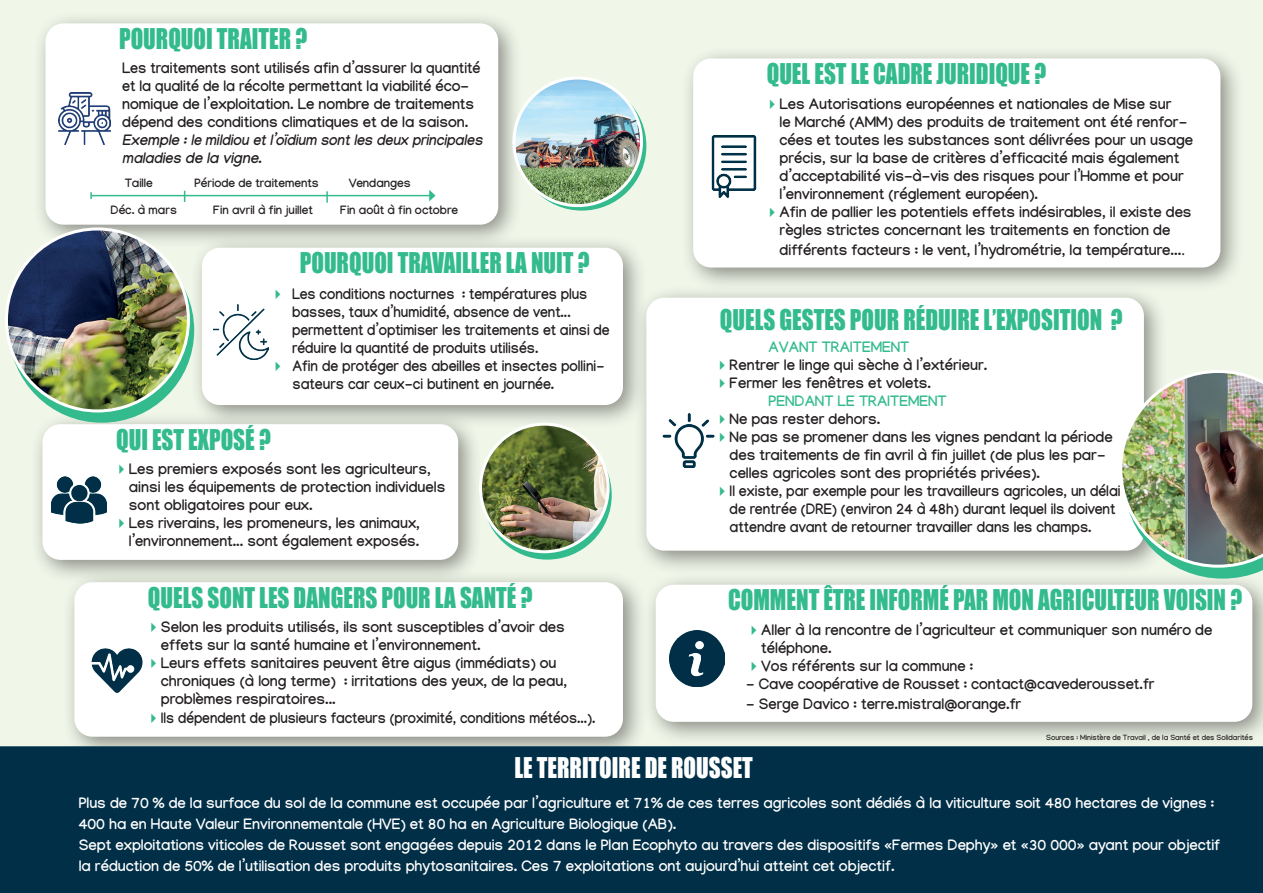
<style>
.page{position:relative;width:1263px;height:893px;background:#f0f7e9}
.page>*{position:absolute;margin:0;border:0;box-sizing:border-box;transform-origin:0 0}
.t1{font:26.25px "Impact";color:#33bb8e;scale:.88 1}
.t2{font:26.25px "Impact";color:#fff;scale:.88 1}
.t3{font:700 15px/18px "Manjari";color:#231f20}
.t4{font:700 15px/21px "Manjari";color:#fff}
.t5{font:700 15px/18px "Manjari";color:#231f20;scale:.95 1}
.t6{font:700 15px/18px "Manjari";color:#231f20;scale:.96 1}
.t7{font:700 15px/18px "Manjari";color:#231f20;scale:.94 1}
.t8{font:italic 700 15px/18px "Manjari";color:#231f20}
.t9{font:700 15px "Manjari";color:#231f20;scale:.93 1}
.t10{font:700 15px "Manjari";color:#33bb8e}
.t11{font:700 12px "Manjari";color:#231f20}
.t12{font:700 7.5px "Manjari";color:#231f20}
.s1{color:#33bb8e}
.s2{font-family:"Accord";font-weight:500;font-size:16.5px}
</style>
<div class="page">
<div style="left:33px;top:11px;width:490px;height:238px;background:#231f20;opacity:.5"></div>
<div style="left:45px;top:23px;width:453px;height:202px;background:#fff;border-radius:18px"></div>
<img style="left:58px;top:92px;width:53px;height:52px">
<div style="left:189px;top:235px;width:459px;height:195px;background:#231f20;opacity:.5"></div>
<div style="left:202px;top:248px;width:421px;height:157px;background:#fff;border-radius:18px"></div>
<img style="left:214px;top:304px;width:54px;height:56px">
<div style="left:680px;top:46px;width:565px;height:246px;background:#231f20;opacity:.5"></div>
<div style="left:693px;top:58px;width:527px;height:210px;background:#fff;border-radius:18px"></div>
<img style="left:711px;top:135px;width:46px;height:63px">
<div style="left:643px;top:572px;width:620px;height:174px;background:#231f20;opacity:.5"></div>
<div style="left:656px;top:585px;width:596px;height:137px;background:#fff;border-radius:18px"></div>
<img style="left:669px;top:631px;width:56px;height:55px">
<div style="left:30px;top:412px;width:453px;height:173px;background:#231f20;opacity:.5"></div>
<div style="left:43px;top:424px;width:415px;height:136px;background:#fff;border-radius:18px"></div>
<img style="left:51px;top:476px;width:55px;height:48px">
<div style="left:62px;top:570px;width:586px;height:191px;background:#231f20;opacity:.5"></div>
<div style="left:74px;top:582px;width:549px;height:155px;background:#fff;border-radius:18px"></div>
<img style="left:91px;top:648px;width:52px;height:45px">
<div style="left:634px;top:285px;width:534px;height:291px;background:#231f20;opacity:.5"></div>
<div style="left:646px;top:298px;width:498px;height:253px;background:#fff;border-radius:18px"></div>
<img style="left:662px;top:414px;width:53px;height:54px">
<div style="left:0;top:746px;width:1263px;height:147px;background:#002f47"></div>
<svg style="left:483px;top:431px;width:128px;height:128px"></svg>
<img style="left:480px;top:424px;width:128px;height:128px;border-radius:64px">
<div style="left:479px;top:423px;width:131px;height:130px;border:3px solid #fff;border-radius:50%"></div>
<svg style="left:10px;top:238px;width:183px;height:184px;background:#5ac8a4"></svg>
<img style="left:6px;top:229px;width:182px;height:182px;border-radius:91px">
<img style="left:1119px;top:370px;width:144px;height:209px">
<svg style="left:518px;top:82px;width:128px;height:128px"></svg>
<img style="left:514px;top:78px;width:127px;height:128px;border-radius:64px">
<div style="left:512px;top:77px;width:131px;height:130px;border:3px solid #fff;border-radius:50%"></div>
<hr style="left:91px;top:195px;width:339px;height:1px;background:#33bb8e">
<svg style="left:90px;top:192px;width:2px;height:7px"></svg>
<svg style="left:429px;top:190px;width:6px;height:11px"></svg>
<svg style="left:326px;top:191px;width:2px;height:12px"></svg>
<h1 class="t1" style="left:119px;top:18px;width:215px">POURQUOI TRAITER ?</h1>
<p class="t6" style="left:122px;top:58px;width:375px">Les traitements sont utilisés afin d’assurer la quantité et la qualité de la récolte permettant la viabilité éco&shy;nomique de l’exploitation. Le nombre de traitements dépend des conditions climatiques et de la saison.</p>
<p class="t8" style="left:122px;top:130px;width:366px">Exemple :lemildiouetl’oïdium sontles deuxprincipales maladies de la vigne.</p>
<p class="t11" style="left:125px;top:176px;width:29px">Taille</p>
<p class="t11" style="left:195px;top:176px;width:126px">Période de traitements</p>
<p class="t11" style="left:349px;top:176px;width:64px">Vendanges</p>
<p class="t11" style="left:111px;top:202px;width:68px">Déc. à mars</p>
<p class="t11" style="left:213px;top:203px;width:101px">Fin avril à fin juillet</p>
<p class="t11" style="left:340px;top:203px;width:119px">Fin août à fin octobre</p>
<h1 class="t1" style="left:300px;top:243px;width:331px">POURQUOI TRAVAILLER LA NUIT ?</h1>
<p class="t7" style="left:292px;top:285px;width:339px;text-indent:-22px"><span class="s1">✔</span> Les conditions nocturnes : températures plus basses, taux d’humidité, absence de vent... permettent d’optimiser les traitements et ainsi de réduire la quantité de produits utilisés.</p>
<p class="t5" style="left:292px;top:357px;width:330px;text-indent:-22px"><span class="s1">✔</span> Afin de protéger des abeilles et insectes pollini&shy;sateurs car ceux-ci butinent en journée.</p>
<h1 class="t1" style="left:116px;top:419px;width:178px">QUI EST EXPOSÉ ?</h1>
<p class="t3" style="left:129px;top:460px;width:318px;text-indent:-15px"><span class="s1">✔</span>Les premiers exposés sont les agriculteurs, ainsi les équipements de protection individuels sont obligatoires pour eux.</p>
<p class="t3" style="left:114px;top:514px;width:307px;text-align:right"><span class="s1">✔</span>Les riverains, les promeneurs, les animaux, l’environnement... sont également exposés.</p>
<h1 class="t1" style="left:148px;top:577px;width:439px">QUELS SONT LES DANGERS POUR LA SANTÉ ?</h1>
<p class="t3" style="left:161px;top:618px;width:405px;text-indent:-15px"><span class="s1">✔</span>Selon les produits utilisés, ils sont susceptibles d’avoir des effets sur la santé humaine et l’environnement.</p>
<p class="t3" style="left:161px;top:654px;width:408px;text-indent:-15px"><span class="s1">✔</span>Leurs effets sanitaires peuvent être aigus (immédiats) ou chroniques (à long terme) : irritations des yeux, de la peau, problèmes respiratoires...</p>
<p class="t9" style="left:146px;top:708px;width:485px"><span class="s1">✔</span>Ils dépendent de plusieurs facteurs (proximité, conditions météos...).</p>
<h1 class="t1" style="left:767px;top:53px;width:319px">QUEL EST LE CADRE JURIDIQUE ?</h1>
<p class="t3" style="left:780px;top:95px;width:415px;text-indent:-15px"><span class="s1">✔</span>Les Autorisations européennes et nationales de Mise sur<br>le Marché (AMM) des produits de traitement ont été renfor&shy;cées et toutes les substances sont délivrées pour un usage précis, sur la base de critères d’efficacité mais également d’acceptabilité vis-à-vis des risques pour l’Homme et pour l’environnement (réglement européen).</p>
<p class="t3" style="left:765px;top:203px;width:429px;text-align:center"><span class="s1">✔</span>Afin de pallier les potentiels effets indésirables, il existe des règles strictes concernant les traitements en fonction de</p>
<p class="t3" style="left:780px;top:240px;width:407px">différents facteurs : le vent, l’hydrométrie, la température...<span class="s2">.</span></p>
<h1 class="t1" style="left:720px;top:299px;width:459px">QUELS GESTES POUR RÉDUIRE L’EXPOSITION ?</h1>
<p class="t10" style="left:769px;top:338px;width:142px">AVANT TRAITEMENT</p>
<p class="t3" style="left:715px;top:356px;width:274px"><span class="s1">✔</span>Rentrer le linge qui sèche à l’extérieur.</p>
<p class="t3" style="left:769px;top:374px;width:180px;text-indent:-54px"><span class="s1">✔</span>Fermer les fenêtres et volets.<br><span class="s1">PENDANT LE TRAITEMENT</span></p>
<p class="t3" style="left:715px;top:410px;width:167px"><span class="s1">✔</span>Ne pas rester dehors.</p>
<p class="t3" style="left:730px;top:428px;width:385px;text-indent:-15px"><span class="s1">✔</span>Ne pas se promener dans les vignes pendant la période des traitements de fin avril à fin juillet (de plus les par&shy;celles agricoles sont des propriétés privées).</p>
<p class="t5" style="left:730px;top:482px;width:413px;text-indent:-15px"><span class="s1">✔</span>ll existe, par exemple pour les travailleurs agricoles, un délai de rentrée (DRE) (environ 24 à 48h) durant lequel ils doivent attendre avant de retourner travailler dans les champs.</p>
<h1 class="t1" style="left:728px;top:580px;width:586px">COMMENT ÊTRE INFORMÉ PAR MON AGRICULTEUR VOISIN ?</h1>
<p class="t3" style="left:761px;top:621px;width:453px;text-indent:-15px"><span class="s1">✔</span>Aller à la rencontre de l’agriculteur et communiquer son numéro de téléphone.</p>
<p class="t3" style="left:746px;top:657px;width:228px"><span class="s1">✔</span>Vos référents sur la commune :</p>
<p class="t3" style="left:746px;top:675px;width:410px">- Cave coopérative de Rousset : contact@cavederousset.fr</p>
<p class="t3" style="left:746px;top:695px;width:277px">- Serge Davico : terre.mistral@orange.fr</p>
<p class="t12" style="left:1046px;top:733px;width:208px">Sources : Ministère de Travail , de la Santé et des Solidarités</p>
<h1 class="t2" style="left:514px;top:747px;width:272px">LE TERRITOIRE DE ROUSSET</h1>
<p class="t4" style="left:79px;top:793px;width:1143px">Plus de 70 % de la surface du sol de la commune est occupée par l’agriculture et 71% de ces terres agricoles sont dédiés à la viticulture soit 480 hectares de vignes :<br>400 ha en Haute Valeur Environnementale (HVE) et 80 ha en Agriculture Biologique (AB).<br>Sept exploitations viticoles de Rousset sont engagées depuis 2012 dans le Plan Ecophyto au travers des dispositifs «Fermes Dephy» et «30 000» ayant pour objectif la réduction de 50% de l’utilisation des produits phytosanitaires. Ces 7 exploitations ont aujourd’hui atteint cet objectif.</p>
</div>
